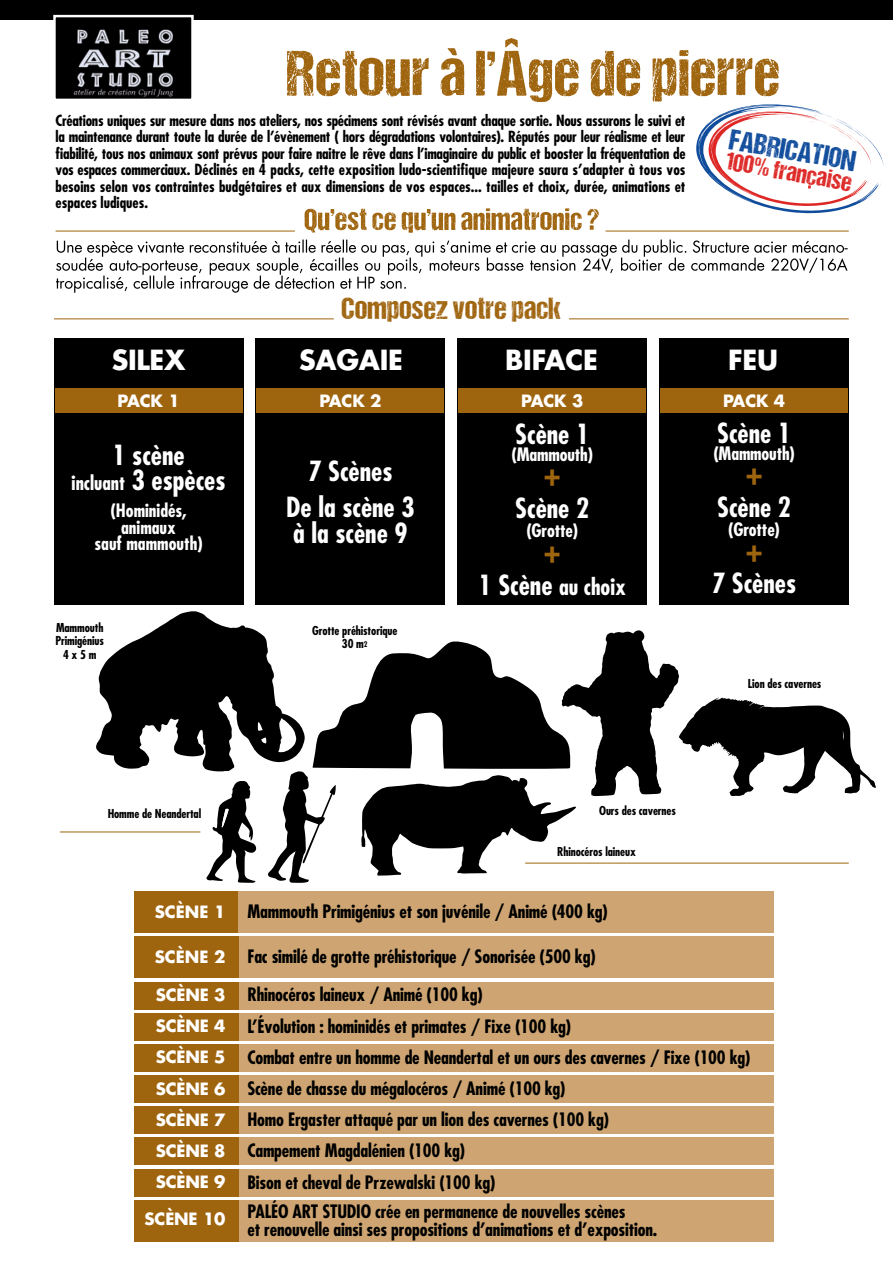
<style>
.page{position:relative;width:893px;height:1263px;background:#fff}
.page>*{position:absolute;margin:0;border:0;box-sizing:border-box;transform-origin:0 0}
.t1{font:700 condensed 33px "Futura";color:#9f640e}
.t2{font:30.6px "DCC Ash";letter-spacing:.01em;color:#9f640e}
.t3{font:29.1px "DCC Ash";color:#104c9c}
.t4{font:700 condensed 27px "Futura";color:#fff}
.t5{font:700 27px "Futura";letter-spacing:-.01em;color:#fff}
.t6{font:25.5px "DCC Ash";color:#dd2826}
.t7{font:700 condensed 22.5px "Futura";color:#fff}
.t8{font:700 condensed 19.5px "Futura";color:#fff}
.t9{font:700 condensed 18px "Futura";letter-spacing:-.01em;color:#000}
.t10{font:700 condensed 18px "Futura";letter-spacing:-.005em;color:#fff}
.t11{font:700 16.5px "Futura";letter-spacing:-.01em;color:#fff}
.t12{font:700 condensed 15px/16.5px "Futura";color:#000;text-align:justify}
.t13{font:700 condensed 12px "Futura";letter-spacing:-.01em;color:#000}
.s1{font-size:27px}
.s2{font-size:7.5px}
</style>
<div class="page">
<hr style="left:60px;top:831px;width:140px;height:1px;background:#9f640e">
<div style="left:0;top:0;width:893px;height:19px;background:#000"></div>
<div style="left:134px;top:892px;width:104px;height:41px;background:#9f640e"></div>
<div style="left:238px;top:892px;width:536px;height:41px;background:#cea572"></div>
<div style="left:238px;top:937px;width:536px;height:41px;background:#cea572"></div>
<div style="left:238px;top:982px;width:536px;height:27px;background:#cea572"></div>
<div style="left:238px;top:1013px;width:536px;height:27px;background:#cea572"></div>
<div style="left:238px;top:1044px;width:536px;height:27px;background:#cea572"></div>
<div style="left:238px;top:1075px;width:536px;height:28px;background:#cea572"></div>
<div style="left:238px;top:1107px;width:536px;height:27px;background:#cea572"></div>
<div style="left:238px;top:1138px;width:536px;height:27px;background:#cea572"></div>
<div style="left:238px;top:1169px;width:536px;height:27px;background:#cea572"></div>
<div style="left:238px;top:1200px;width:536px;height:41px;background:#cea572"></div>
<div style="left:134px;top:937px;width:104px;height:41px;background:#9f640e"></div>
<div style="left:134px;top:982px;width:104px;height:27px;background:#9f640e"></div>
<div style="left:134px;top:1013px;width:104px;height:27px;background:#9f640e"></div>
<div style="left:134px;top:1044px;width:104px;height:27px;background:#9f640e"></div>
<div style="left:134px;top:1075px;width:104px;height:28px;background:#9f640e"></div>
<div style="left:134px;top:1107px;width:104px;height:27px;background:#9f640e"></div>
<div style="left:134px;top:1138px;width:104px;height:27px;background:#9f640e"></div>
<div style="left:134px;top:1169px;width:104px;height:27px;background:#9f640e"></div>
<div style="left:134px;top:1200px;width:104px;height:41px;background:#9f640e"></div>
<div style="left:54px;top:338px;width:189px;height:267px;background:#000"></div>
<div style="left:256px;top:338px;width:189px;height:267px;background:#000"></div>
<div style="left:458px;top:338px;width:189px;height:267px;background:#000"></div>
<div style="left:659px;top:338px;width:190px;height:267px;background:#000"></div>
<div style="left:55px;top:388px;width:188px;height:24px;background:#9f640e"></div>
<div style="left:256px;top:388px;width:188px;height:24px;background:#9f640e"></div>
<div style="left:458px;top:388px;width:188px;height:24px;background:#9f640e"></div>
<div style="left:660px;top:388px;width:188px;height:24px;background:#9f640e"></div>
<img style="left:56px;top:19px;width:135px;height:79px">
<div style="left:53px;top:15px;width:141px;height:86px;border:2px solid #fff"></div>
<svg style="left:96px;top:611px;width:780px;height:272px"></svg>
<svg style="left:56px;top:240px;width:792px;height:53px"></svg>
<hr style="left:56px;top:231px;width:239px;height:1px;background:#9f640e">
<svg style="left:287px;top:38px;width:596px;height:195px"></svg>
<hr style="left:54px;top:318px;width:280px;height:1px;background:#9f640e">
<hr style="left:569px;top:318px;width:280px;height:1px;background:#9f640e">
<p class="t12" style="left:56px;top:112px;width:631px">Créations uniques sur mesure dans nos ateliers, nos spécimens sont révisés avant chaque sortie. Nous assurons le suivi et la maintenance durant toute la durée de l’évènement ( hors dégradations volontaires). Réputés pour leur réalisme et leur fiabilité, tous nos animaux sont prévus pour faire naitre le rêve dans l’imaginaire du public et booster la fréquentation de vos espaces commerciaux. Déclinés en 4 packs, cette exposition ludo-scientifique majeure saura s’adapter à tous vos besoins selon vos contraintes budgétaires et aux dimensions de vos espaces... tailles et choix, durée, animations et espaces ludiques.</p>
<p class="t2" style="left:342px;top:291px;width:221px">Composez votre pack</p>
<p class="t3" style="left:733px;top:124px;width:129px;rotate:10deg">FABRICATION</p>
<p class="t6" style="left:729px;top:147px;width:129px;rotate:10deg">100% francaise</p>
<p class="t5" style="left:112px;top:341px;width:75px">SILEX</p>
<p class="t5" style="left:299px;top:341px;width:105px">SAGAIE</p>
<p class="t5" style="left:505px;top:341px;width:94px">BIFACE</p>
<p class="t5" style="left:728px;top:341px;width:51px">FEU</p>
<p class="t11" style="left:118px;top:389px;width:64px">PACK 1</p>
<p class="t11" style="left:319px;top:389px;width:64px">PACK 2</p>
<p class="t11" style="left:521px;top:389px;width:64px">PACK 3</p>
<p class="t11" style="left:723px;top:389px;width:64px">PACK 4</p>
<p class="t4" style="left:112px;top:437px;width:74px">1 scène</p>
<p class="t8" style="left:72px;top:470px;width:156px">incluant <span class="s1">3 espèces</span></p>
<p class="t10" style="left:110px;top:499px;width:78px">(Hominidés,</p>
<p class="t10" style="left:121px;top:515px;width:56px">animaux</p>
<p class="t10" style="left:94px;top:532px;width:110px">sauf mammouth)</p>
<p class="t13" style="left:56px;top:619px;width:49px">Mammouth</p>
<p class="t13" style="left:55px;top:633px;width:50px">Primigénius</p>
<p class="t13" style="left:63px;top:646px;width:35px">4 x 5 m</p>
<p class="t4" style="left:308px;top:454px;width:86px">7 Scènes</p>
<p class="t4" style="left:286px;top:490px;width:130px">De la scène 3</p>
<p class="t4" style="left:293px;top:515px;width:116px">à la scène 9</p>
<p class="t13" style="left:312px;top:623px;width:87px">Grotte préhistorique</p>
<p class="t13" style="left:342px;top:636px;width:27px">30 m<span class="s2">2</span></p>
<p class="t4" style="left:515px;top:417px;width:76px">Scène 1</p>
<p class="t10" style="left:511px;top:443px;width:83px">(Mammouth)</p>
<p class="t1" style="left:544px;top:453px;width:18px">+</p>
<p class="t4" style="left:515px;top:491px;width:76px">Scène 2</p>
<p class="t10" style="left:526px;top:519px;width:53px">(Grotte)</p>
<p class="t1" style="left:544px;top:529px;width:18px">+</p>
<p class="t7" style="left:478px;top:572px;width:149px"><span class="s1">1 Scène</span> au choix</p>
<p class="t4" style="left:717px;top:416px;width:76px">Scène 1</p>
<p class="t10" style="left:713px;top:442px;width:83px">(Mammouth)</p>
<p class="t1" style="left:746px;top:452px;width:18px">+</p>
<p class="t4" style="left:717px;top:489px;width:76px">Scène 2</p>
<p class="t10" style="left:728px;top:518px;width:53px">(Grotte)</p>
<p class="t1" style="left:746px;top:528px;width:18px">+</p>
<p class="t4" style="left:712px;top:566px;width:86px">7 Scènes</p>
<p class="t13" style="left:748px;top:676px;width:75px">Lion des cavernes</p>
<p class="t13" style="left:108px;top:805px;width:95px">Homme de Neandertal</p>
<p class="t11" style="left:155px;top:901px;width:72px">SCÈNE 1</p>
<p class="t11" style="left:155px;top:946px;width:72px">SCÈNE 2</p>
<p class="t11" style="left:156px;top:983px;width:71px">SCÈNE 3</p>
<p class="t11" style="left:156px;top:1014px;width:71px">SCÈNE 4</p>
<p class="t11" style="left:156px;top:1046px;width:71px">SCÈNE 5</p>
<p class="t11" style="left:156px;top:1077px;width:71px">SCÈNE 6</p>
<p class="t11" style="left:156px;top:1108px;width:71px">SCÈNE 7</p>
<p class="t11" style="left:156px;top:1139px;width:71px">SCÈNE 8</p>
<p class="t11" style="left:156px;top:1170px;width:71px">SCÈNE 9</p>
<p class="t11" style="left:145px;top:1207px;width:82px">SCÈNE 10</p>
<p class="t13" style="left:599px;top:802px;width:78px">Ours des cavernes</p>
<p class="t13" style="left:557px;top:844px;width:80px">Rhinocéros laineux</p>
<p class="t9" style="left:247px;top:899px;width:362px">Mammouth Primigénius et son juvénile / Animé (400 kg)</p>
<p class="t9" style="left:247px;top:944px;width:350px">Fac similé de grotte préhistorique / Sonorisée (500 kg)</p>
<p class="t9" style="left:247px;top:983px;width:237px">Rhinocéros laineux / Animé (100 kg)</p>
<p class="t9" style="left:247px;top:1014px;width:325px">L’Évolution : hominidés et primates / Fixe (100 kg)</p>
<p class="t9" style="left:247px;top:1045px;width:505px">Combat entre un homme de Neandertal et un ours des cavernes / Fixe (100 kg)</p>
<p class="t9" style="left:247px;top:1077px;width:320px">Scène de chasse du mégalocéros / Animé (100 kg)</p>
<p class="t9" style="left:247px;top:1108px;width:363px">Homo Ergaster attaqué par un lion des cavernes (100 kg)</p>
<p class="t9" style="left:247px;top:1139px;width:219px">Campement Magdalénien (100 kg)</p>
<p class="t9" style="left:247px;top:1170px;width:250px">Bison et cheval de Przewalski (100 kg)</p>
<p class="t9" style="left:247px;top:1199px;width:380px">PALÉO ART STUDIO crée en permanence de nouvelles scènes</p>
<p class="t9" style="left:247px;top:1217px;width:411px">et renouvelle ainsi ses propositions d’animations et d’exposition.</p>
</div>
